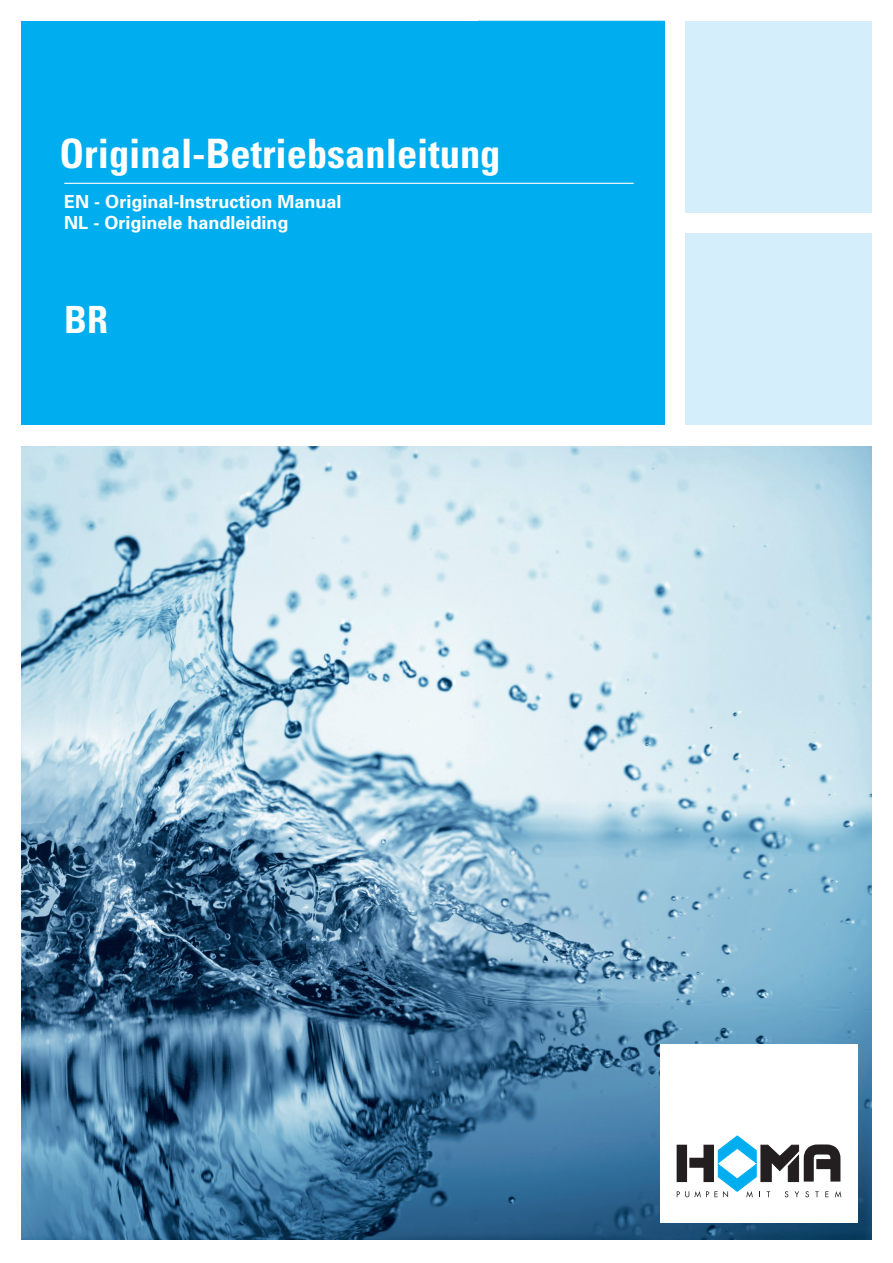
<style>
.page{position:relative;width:893px;height:1263px;background:#fff}
.page>*{position:absolute;margin:0;border:0;box-sizing:border-box;transform-origin:0 0}
.t1{font:700 condensed 40.5px "Univers";color:#fff}
.t2{font:700 condensed 37.5px "Univers";color:#fff}
.t3{font:700 18px/21px "Univers";color:#fff}
</style>
<div class="page">
<img style="left:21px;top:446px;width:851px;height:793px">
<div style="left:21px;top:21px;width:643px;height:404px;background:#00aeef"></div>
<div style="left:660px;top:1044px;width:198px;height:178px;background:#fff"></div>
<svg style="left:677px;top:1136px;width:165px;height:61px"></svg>
<div style="left:686px;top:234px;width:186px;height:191px;background:#d4effb"></div>
<div style="left:686px;top:21px;width:186px;height:191px;background:#d4effb"></div>
<hr style="left:64px;top:183px;width:570px;height:1px;background:#fff">
<h1 class="t1" style="left:60px;top:129px;width:443px">Original-Betriebsanleitung</h1>
<p class="t3" style="left:64px;top:191px;width:279px">EN - Original-Instruction Manual<br>NL - Originele handleiding</p>
<h2 class="t2" style="left:64px;top:296px;width:45px">BR</h2>
</div>
